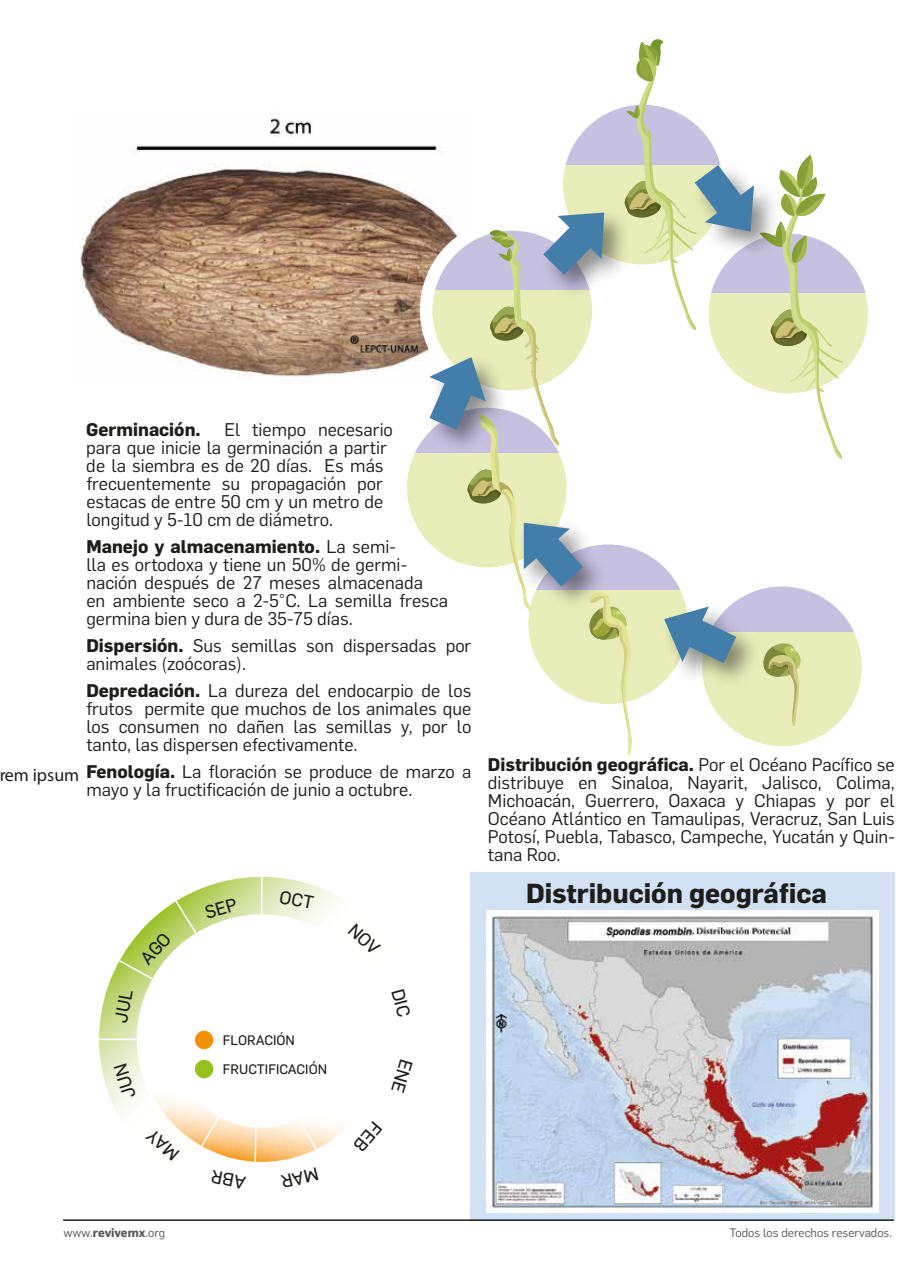
<style>
.page{position:relative;width:915px;height:1263px;background:#fff}
.page>*{position:absolute;margin:0;border:0;box-sizing:border-box;transform-origin:0 0}
.t1{font:700 27px "Flama";color:#1d1d1b}
.t2{font:18px/18px "Flama";color:#1d1d1b}
.t3{font:700 18px "Flama";color:#1d1d1b}
.t4{font:18px "Myriad Pro";color:#1d1d1b}
.t5{font:13.5px/28.8px "Flama Basic";color:#1d1d1b}
.t6{font:12px "Flama";color:#575756}
.t7{font:12px "Flama";color:#585756}
.s1{font-weight:700}
</style>
<div class="page">
<img style="left:80px;top:118px;width:349px;height:259px">
<div style="left:470px;top:872px;width:424px;height:348px;background:#d2e2f4"></div>
<hr style="left:63px;top:1219px;width:830px;height:2px;background:#1d1d1b">
<svg style="left:198px;top:877px;width:127px;height:13px"></svg>
<svg style="left:99px;top:972px;width:15px;height:134px"></svg>
<img style="left:486px;top:910px;width:391px;height:302px">
<div style="left:701px;top:586px;width:160px;height:160px;background:#e9edb9;border-radius:80px"></div>
<svg style="left:753px;top:586px;width:101px;height:46px;fill:#c7c1e1"></svg>
<svg style="left:769px;top:643px;width:32px;height:84px"></svg>
<div style="left:407px;top:408px;width:159px;height:159px;background:#e9edb9;border-radius:80px"></div>
<div style="left:407px;top:408px;width:159px;height:45px;background:#fff"></div>
<div style="left:708px;top:234px;width:159px;height:159px;background:#e9edb9;border-radius:80px"></div>
<svg style="left:753px;top:256px;width:113px;height:37px"></svg>
<svg style="left:759px;top:155px;width:85px;height:304px"></svg>
<img style="left:753px;top:594px;width:16px;height:81px">
<img style="left:753px;top:155px;width:34px;height:110px">
<img style="left:417px;top:345px;width:12px;height:108px">
<svg style="left:429px;top:39px;width:324px;height:717px"></svg>
<svg style="left:114px;top:890px;width:231px;height:272px"></svg>
<p class="t4" style="left:-1px;top:764px;width:82px">rem ipsum</p>
<p class="t3" style="left:86px;top:416px;width:116px">Germinación.</p>
<p class="t2" style="left:86px;top:419px;width:308px;text-indent:138px">El tiempo necesario para que inicie la germinación a partir de la siembra es de 20 días. Es más frecuentemente su propagación por estacas de entre 50 cm y un metro de longitud y 5-10 cm de diámetro.</p>
<p class="t2" style="left:86px;top:536px;width:363px"><span class="s1">Manejo y almacenamiento.</span> La semi-<br>lla es ortodoxa y tiene un 50% de germi&shy;nación después de 27 meses almacenada<br>en ambiente seco a 2-5°C. La semilla fresca germina bien y dura de 35-75 días.</p>
<p class="t2" style="left:86px;top:635px;width:386px"><span class="s1">Dispersión.</span> Sus semillas son dispersadas por animales (zoócoras).</p>
<p class="t2" style="left:86px;top:680px;width:386px;text-align:justify"><span class="s1">Depredación.</span> La dureza del endocarpio de los frutos permite que muchos de los animales que los consumen no dañen las semillas y, por lo tanto, las dispersen efectivamente.</p>
<p class="t2" style="left:86px;top:761px;width:386px"><span class="s1">Fenología.</span> La floración se produce de marzo a mayo y la fructificación de junio a octubre.</p>
<p class="t2" style="left:488px;top:754px;width:408px;text-align:justify"><span class="s1">Distribución geográfica.</span> Por el Océano Pacífico se distribuye en Sinaloa, Nayarit, Jalisco, Colima, Michoacán, Guerrero, Oaxaca y Chiapas y por el Océano Atlántico en Tamaulipas, Veracruz, San Luis Potosí, Puebla, Tabasco, Campeche, Yucatán y Quin&shy;tana Roo.</p>
<h1 class="t1" style="left:526px;top:874px;width:302px">Distribución geográfica</h1>
<p class="t5" style="left:223px;top:1025px;width:106px">FLORACIÓN<br>FRUCTIFICACIÓN</p>
<p class="t7" style="left:63px;top:1224px;width:103px">www.<span class="s1">revivemx</span>.org</p>
<p class="t6" style="left:729px;top:1224px;width:164px">Todos los derechos reservados.</p>
</div>
